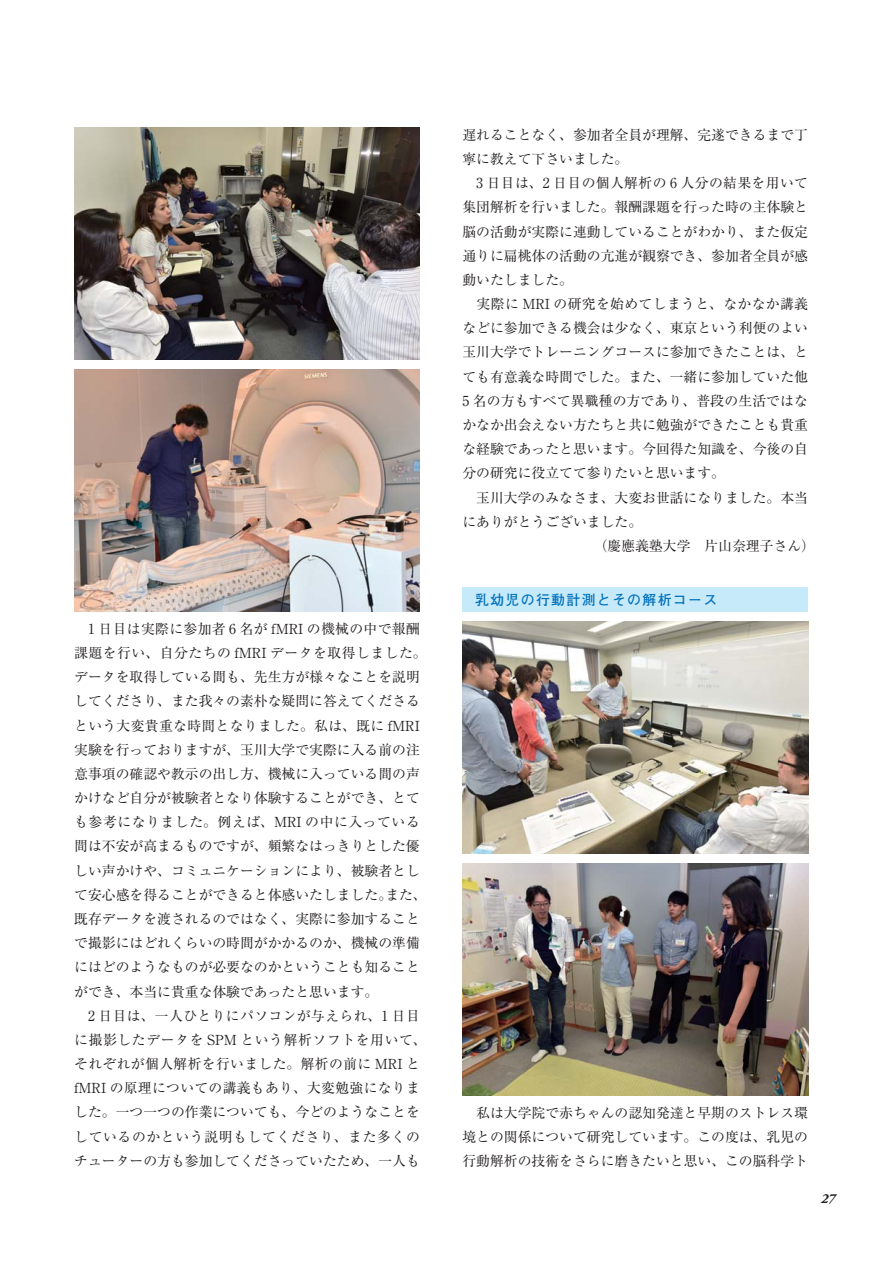
<style>
.page{position:relative;width:893px;height:1263px;background:#fff}
.page>*{position:absolute;margin:0;border:0;box-sizing:border-box;transform-origin:0 0}
.t1{font:13.8px/24.2px "Ryumin Pro Regular 90 msp RKSJ H";color:#231f20}
.t2{font:13.8px "Ryumin Pro Regular 90 msp RKSJ H";letter-spacing:.03em;color:#231f20}
.t3{font:13.8px "Ryumin Pro Regular 90 msp RKSJ H";letter-spacing:.025em;color:#231f20}
.t4{font:13.8px "Futo Go B101 Pro Bold 90 msp RKSJ H";letter-spacing:.1em;color:#0071bc}
.t5{font:italic 700 13.8px "Adobe Garamond Pro";color:#231f20}
</style>
<div class="page">
<img style="left:74px;top:128px;width:346px;height:231px">
<img style="left:74px;top:370px;width:346px;height:241px">
<div style="left:462px;top:587px;width:346px;height:25px;background:#c7eafb"></div>
<img style="left:462px;top:622px;width:346px;height:232px">
<img style="left:462px;top:864px;width:346px;height:232px">
<p class="t1" style="left:74px;top:618px;width:354px">　1 日目は実際に参加者 6 名が fMRI の機械の中で報酬課題を行い、自分たちの fMRI データを取得しました。データを取得している間も、先生方が様々なことを説明してくださり、また我々の素朴な疑問に答えてくださるという大変貴重な時間となりました。私は、既に fMRI実験を行っておりますが、玉川大学で実際に入る前の注意事項の確認や教示の出し方、機械に入っている間の声かけなど自分が被験者となり体験することができ、とても参考になりました。例えば、MRI の中に入っている間は不安が高まるものですが、頻繁なはっきりとした優しい声かけや、コミュニケーションにより、被験者として安心感を得ることができると体感いたしました。また、既存データを渡されるのではなく、実際に参加することで撮影にはどれくらいの時間がかかるのか、機械の準備にはどのようなものが必要なのかということも知ることができ、本当に貴重な体験であったと思います。<br>　2 日目は、一人ひとりにパソコンが与えられ、1 日目に撮影したデータを SPM という解析ソフトを用いて、それぞれが個人解析を行いました。解析の前に MRI とfMRI の原理についての講義もあり、大変勉強になりました。一つ一つの作業についても、今どのようなことをしているのかという説明もしてくださり、また多くのチューターの方も参加してくださっていたため、一人も</p>
<p class="t1" style="left:462px;top:124px;width:347px">遅れることなく、参加者全員が理解、完遂できるまで丁</p>
<p class="t1" style="left:462px;top:149px;width:167px">寧に教えて下さいました。</p>
<p class="t2" style="left:462px;top:178px;width:347px">　3 日目は、2 日目の個人解析の 6 人分の結果を用いて</p>
<p class="t1" style="left:462px;top:197px;width:347px">集団解析を行いました。報酬課題を行った時の主体験と</p>
<p class="t1" style="left:462px;top:221px;width:347px">脳の活動が実際に連動していることがわかり、また仮定</p>
<p class="t1" style="left:462px;top:245px;width:347px">通りに扁桃体の活動の亢進が観察でき、参加者全員が感</p>
<p class="t1" style="left:462px;top:270px;width:112px">動いたしました。</p>
<p class="t3" style="left:462px;top:299px;width:347px">　実際に MRI の研究を始めてしまうと、なかなか講義</p>
<p class="t1" style="left:462px;top:318px;width:347px">などに参加できる機会は少なく、東京という利便のよい</p>
<p class="t1" style="left:462px;top:342px;width:347px">玉川大学でトレーニングコースに参加できたことは、と</p>
<p class="t1" style="left:462px;top:366px;width:347px">ても有意義な時間でした。また、一緒に参加していた他</p>
<p class="t1" style="left:462px;top:390px;width:347px">5 名の方もすべて異職種の方であり、普段の生活ではな</p>
<p class="t1" style="left:462px;top:415px;width:347px">かなか出会えない方たちと共に勉強ができたことも貴重</p>
<p class="t1" style="left:462px;top:439px;width:347px">な経験であったと思います。今回得た知識を、今後の自</p>
<p class="t1" style="left:462px;top:463px;width:264px">分の研究に役立てて参りたいと思います。</p>
<p class="t1" style="left:462px;top:487px;width:347px">　玉川大学のみなさま、大変お世話になりました。本当</p>
<p class="t1" style="left:462px;top:511px;width:181px">にありがとうございました。</p>
<p class="t1" style="left:593px;top:536px;width:223px">（慶應義塾大学　片山奈理子さん）</p>
<p class="t4" style="left:475px;top:594px;width:243px">乳幼児の行動計測とその解析コース</p>
<p class="t1" style="left:462px;top:1103px;width:347px;text-align:justify">　私は大学院で赤ちゃんの認知発達と早期のストレス環境との関係について研究しています。この度は、乳児の行動解析の技術をさらに磨きたいと思い、この脳科学ト</p>
<p class="t5" style="left:821px;top:1193px;width:16px">27</p>
</div>
